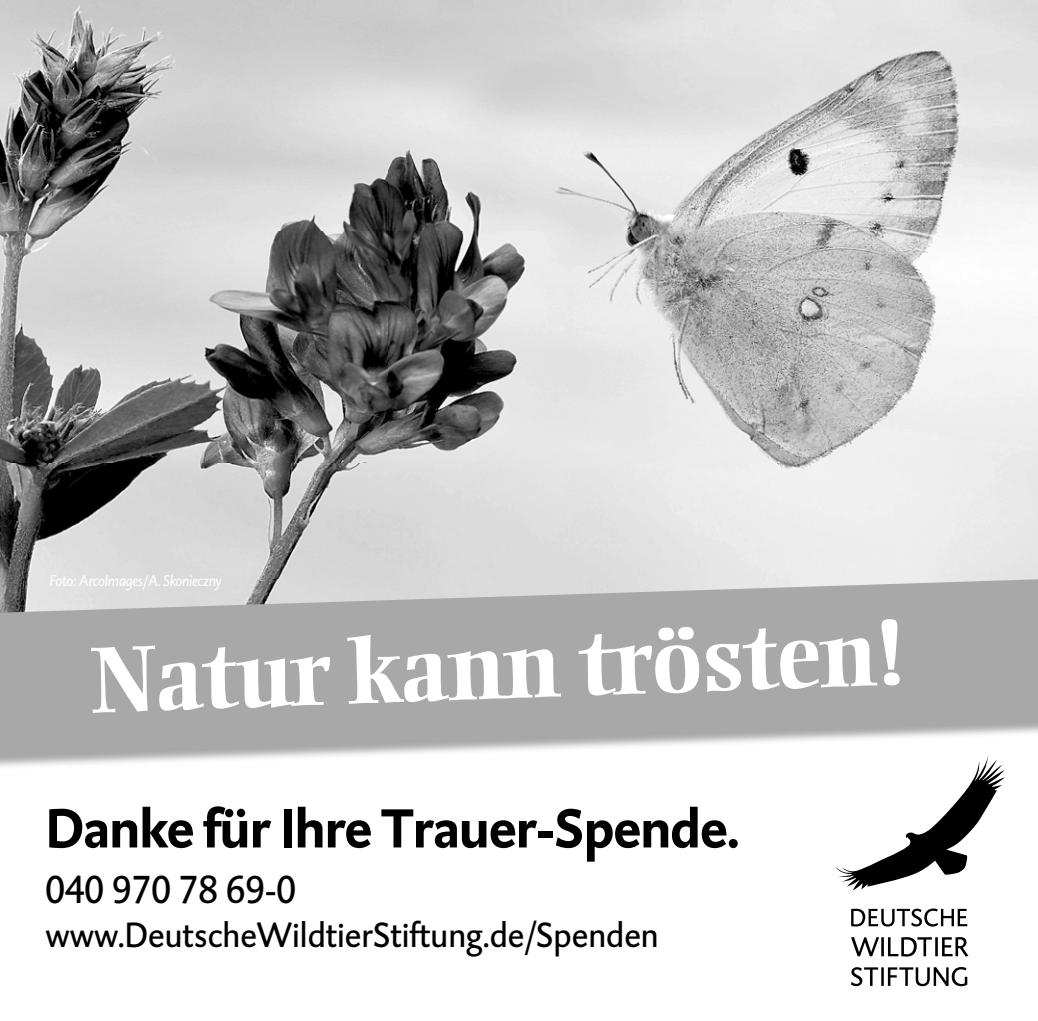
<style>
.page{position:relative;width:1038px;height:1021px;background:#fff}
.page>*{position:absolute;margin:0;border:0;box-sizing:border-box;transform-origin:0 0}
.t1{font:700 92.4px "Ellington";color:#fff;scale:1.09 1}
.t2{font:700 56px "DTL Caspari TOT";letter-spacing:-.02em;color:#000}
.t3{font:40px "DTL Caspari TOT";color:#000}
.t4{font:36px "DTL Caspari TOT";color:#000}
.t5{font:italic 16px "DTL Caspari TOT";letter-spacing:-.02em;color:#fff;scale:.95 1}
</style>
<div class="page">
<img style="left:0;top:0;width:1037px;height:767px">
<svg style="left:0;top:579px;width:1037px;height:173px;background:#b0b0b0"></svg>
<svg style="left:836px;top:756px;width:169px;height:230px"></svg>
<p class="t5" style="left:49px;top:570px;width:183px">Foto: ArcoImages/A. Skonieczny</p>
<h1 class="t1" style="left:87px;top:628px;width:751px;rotate:-2deg">Natur kann trösten!</h1>
<h2 class="t2" style="left:45px;top:791px;width:696px">Danke für Ihre Trauer-Spende.</h2>
<p class="t3" style="left:45px;top:864px;width:252px">040 970 78 69-0</p>
<p class="t4" style="left:45px;top:911px;width:614px">www.DeutscheWildtierStiftung.de/Spenden</p>
</div>
